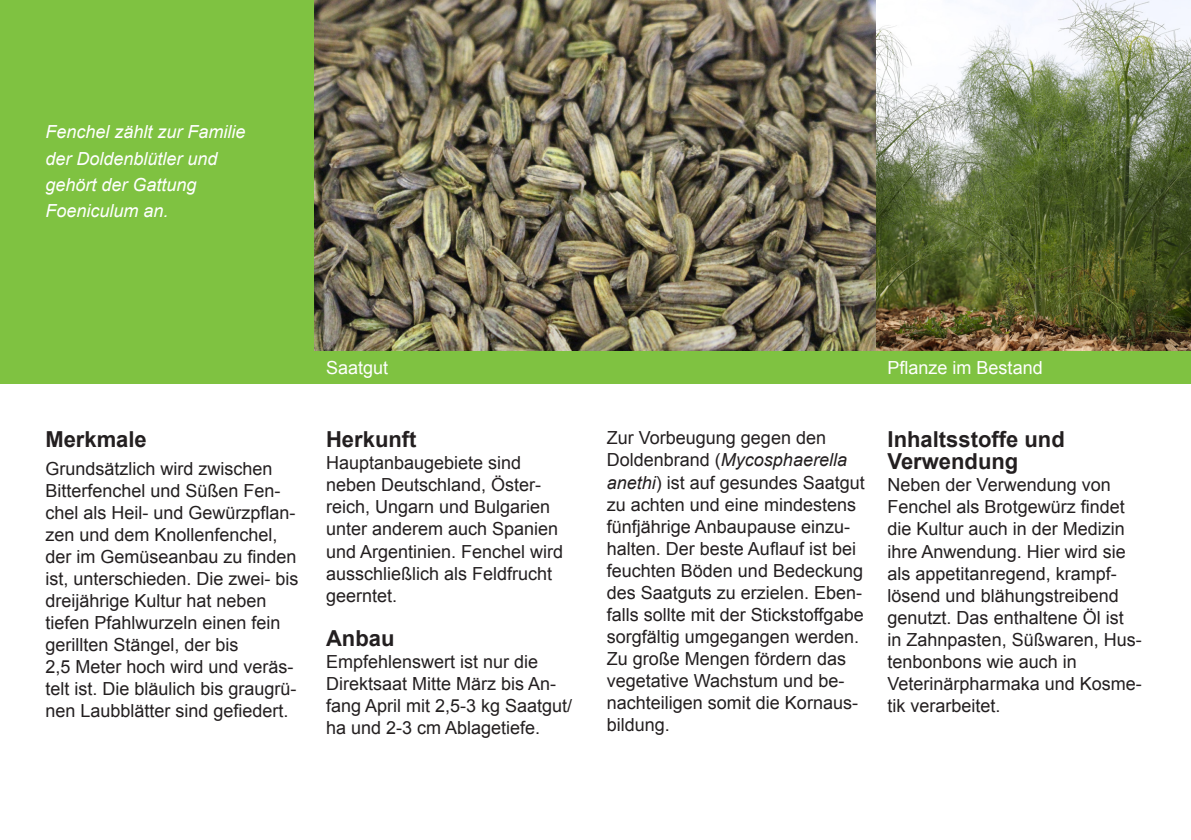
<style>
.page{position:relative;width:1191px;height:840px;background:#fff}
.page>*{position:absolute;margin:0;border:0;box-sizing:border-box;transform-origin:0 0}
.Überschrift_Text{font:700 22px/22px "Arial";color:#231f20}
.Text{font:18px/22px "Arial";color:#231f20}
.Überschrift_Text-2{font:18px/22px "Arial";color:#231f20}
.Intro{font:italic 18px/26px "Arial";color:#fff}
.BU{font:18px "Arial";color:#fff}
.s1{font-style:italic}
</style>
<div class="page">
<div style="left:0;top:0;width:1191px;height:383px;background:#7fc241"></div>
<img style="left:315px;top:0;width:876px;height:350px">
<p class="Intro" style="left:45px;top:119px;width:202px">Fenchel zählt zur Familie der Doldenblütler und gehört der Gattung<br>Foeniculum an.</p>
<p class="Überschrift_Text" style="left:45px;top:429px;width:103px">Merkmale</p>
<p class="Überschrift_Text-2" style="left:45px;top:457px;width:255px">Grundsätzlich wird zwischen<br>Bitterfenchel und Süßen Fen&shy;chel als Heil- und Gewürzpflan&shy;zen und dem Knollenfenchel, der im Gemüseanbau zu finden ist, unterschieden. Die zwei- bis dreijährige Kultur hat neben tiefen Pfahlwurzeln einen fein gerillten Stängel, der bis<br>2,5 Meter hoch wird und veräs&shy;telt ist. Die bläulich bis graugrü&shy;nen Laubblätter sind gefiedert.</p>
<p class="BU" style="left:326px;top:355px;width:64px">Saatgut</p>
<p class="BU" style="left:887px;top:355px;width:157px">Pflanze im Bestand</p>
<p class="Überschrift_Text" style="left:326px;top:429px;width:92px">Herkunft</p>
<p class="Text" style="left:326px;top:452px;width:239px">Hauptanbaugebiete sind neben Deutschland, Öster&shy;reich, Ungarn und Bulgarien unter anderem auch Spanien und Argentinien. Fenchel wird ausschließlich als Feldfrucht geerntet.</p>
<p class="Überschrift_Text" style="left:326px;top:627px;width:70px">Anbau</p>
<p class="Text" style="left:326px;top:650px;width:248px">Empfehlenswert ist nur die<br>Direktsaat Mitte März bis An&shy;fang April mit 2,5-3 kg Saatgut/ ha und 2-3 cm Ablagetiefe.</p>
<p class="Text" style="left:607px;top:427px;width:259px">Zur Vorbeugung gegen den<br>Doldenbrand (<span class="s1">Mycosphaerella anethi</span>) ist auf gesundes Saatgut zu achten und eine mindestens fünfjährige Anbaupause einzu&shy;halten. Der beste Auflauf ist bei feuchten Böden und Bedeckung des Saatguts zu erzielen. Eben&shy;falls sollte mit der Stickstoffgabe sorgfältig umgegangen werden.<br>Zu große Mengen fördern das vegetative Wachstum und be&shy;nachteiligen somit die Kornaus&shy;bildung.</p>
<p class="Überschrift_Text" style="left:887px;top:429px;width:179px">Inhaltsstoffe und<br>Verwendung</p>
<p class="Text" style="left:887px;top:474px;width:256px">Neben der Verwendung von<br>Fenchel als Brotgewürz findet die Kultur auch in der Medizin ihre Anwendung. Hier wird sie als appetitanregend, krampf&shy;lösend und blähungstreibend genutzt. Das enthaltene Öl ist in Zahnpasten, Süßwaren, Hus&shy;tenbonbons wie auch in<br>Veterinärpharmaka und Kosme&shy;tik verarbeitet.</p>
</div>
